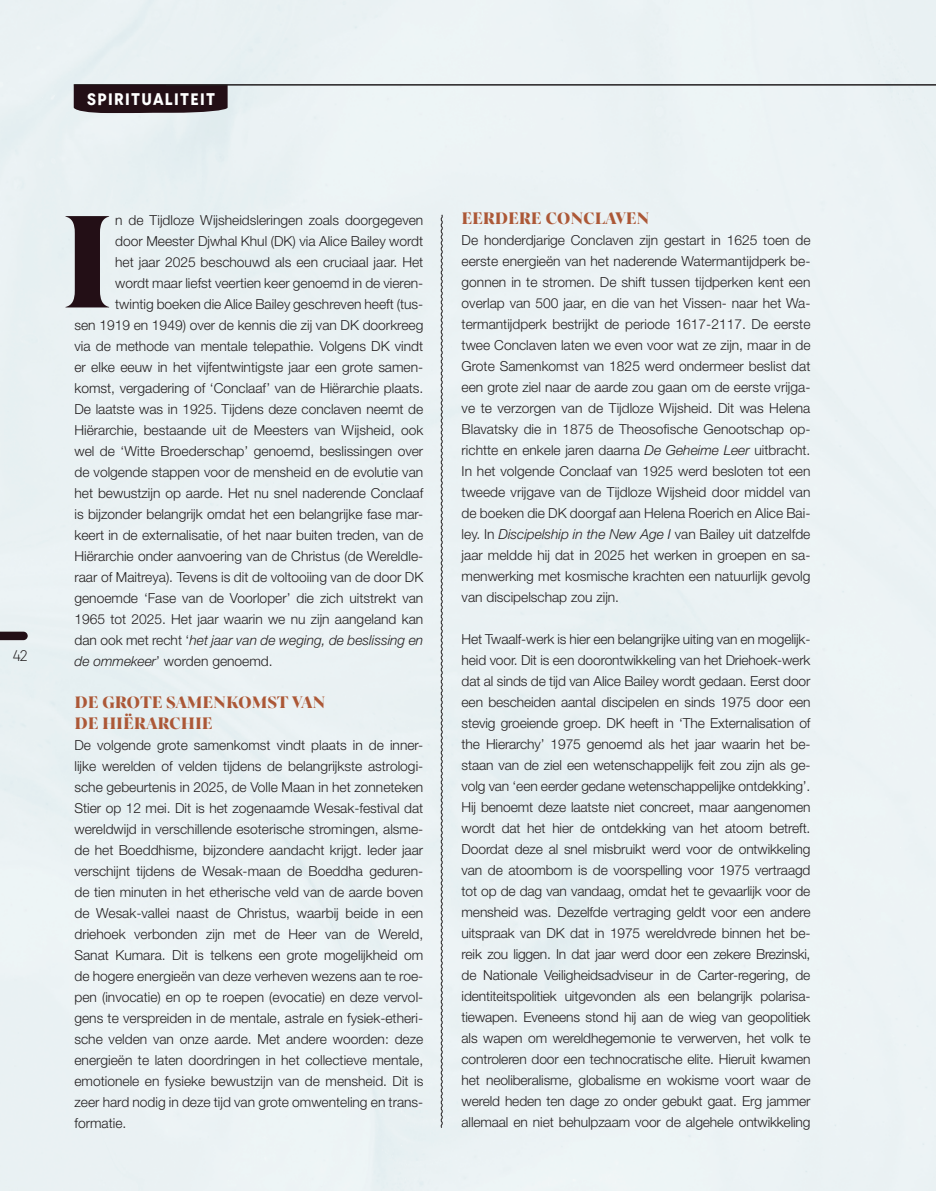
<style>
.page{position:relative;width:936px;height:1191px;background:#fff}
.page>*{position:absolute;margin:0;border:0;box-sizing:border-box;transform-origin:0 0}
.t1{font:700 130.5px "Salina";color:#230f16}
.tussenkopje_salina{font:700 16.5px "Salina";letter-spacing:-.01em;color:#ac5837}
.kopje_in_balk{font:700 16.5px "Chopin";letter-spacing:.08em;color:#fff}
.t2{font:15px "Chopin";color:#231f20}
.platte_tekst{font:300 13.8px/21px "Helvetica Neue LT Std";color:#231f20;text-align:justify}
.platte_tekst-2{font:italic 300 13.8px "Helvetica Neue LT Std";color:#231f20}
.s1{font-style:normal}
.s2{font-style:italic}
</style>
<div class="page">
<div style="left:0;top:0;width:935px;height:1191px;background:#ebf2f4"></div>
<svg style="left:0;top:631px;width:28px;height:9px"></svg>
<hr style="left:74px;top:84px;width:861px;height:1px;background:#231f20">
<hr style="left:74px;top:85px;width:861px;height:1px;background:#231f20">
<div style="left:74px;top:85px;width:153px;height:28px;background:#230f16"></div>
<svg style="left:440px;top:214px;width:3px;height:914px;background:#a0a3a5"></svg>
<p class="kopje_in_balk" style="left:87px;top:88px;width:130px">SPIRITUALITEIT</p>
<p class="t2" style="left:13px;top:646px;width:16px">42</p>
<p class="t1" style="left:60px;top:179px;width:56px">I</p>
<p class="platte_tekst" style="left:115px;top:209px;width:309px">n de Tijdloze Wijsheidsleringen zoals doorgegeven</p>
<p class="platte_tekst" style="left:115px;top:230px;width:309px">door Meester Djwhal Khul (DK) via Alice Bailey wordt</p>
<p class="platte_tekst" style="left:115px;top:251px;width:309px">het jaar 2025 beschouwd als een cruciaal jaar. Het</p>
<p class="platte_tekst" style="left:115px;top:272px;width:309px">wordt maar liefst veertien keer genoemd in de vieren-</p>
<p class="platte_tekst" style="left:115px;top:293px;width:309px">twintig boeken die Alice Bailey geschreven heeft (tus-</p>
<p class="platte_tekst" style="left:74px;top:314px;width:350px">sen 1919 en 1949) over de kennis die zij van DK doorkreeg</p>
<p class="platte_tekst" style="left:74px;top:335px;width:350px">via de methode van mentale telepathie. Volgens DK vindt</p>
<p class="platte_tekst" style="left:74px;top:356px;width:350px">er elke eeuw in het vijfentwintigste jaar een grote samen-</p>
<p class="platte_tekst" style="left:74px;top:377px;width:350px">komst, vergadering of ‘Conclaaf’ van de Hiërarchie plaats.</p>
<p class="platte_tekst" style="left:74px;top:398px;width:350px">De laatste was in 1925. Tijdens deze conclaven neemt de</p>
<p class="platte_tekst" style="left:74px;top:419px;width:350px">Hiërarchie, bestaande uit de Meesters van Wijsheid, ook</p>
<p class="platte_tekst" style="left:74px;top:440px;width:350px">wel de ‘Witte Broederschap’ genoemd, beslissingen over</p>
<p class="platte_tekst" style="left:74px;top:461px;width:350px">de volgende stappen voor de mensheid en de evolutie van</p>
<p class="platte_tekst" style="left:74px;top:482px;width:350px">het bewustzijn op aarde. Het nu snel naderende Conclaaf</p>
<p class="platte_tekst" style="left:74px;top:503px;width:350px">is bijzonder belangrijk omdat het een belangrijke fase mar-</p>
<p class="platte_tekst" style="left:74px;top:524px;width:350px">keert in de externalisatie, of het naar buiten treden, van de</p>
<p class="platte_tekst" style="left:74px;top:545px;width:350px">Hiërarchie onder aanvoering van de Christus (de Wereldle-</p>
<p class="platte_tekst" style="left:74px;top:566px;width:350px">raar of Maitreya). Tevens is dit de voltooiing van de door DK</p>
<p class="platte_tekst" style="left:74px;top:587px;width:350px">genoemde ‘Fase van de Voorloper’ die zich uitstrekt van</p>
<p class="platte_tekst" style="left:74px;top:608px;width:350px">1965 tot 2025. Het jaar waarin we nu zijn aangeland kan</p>
<p class="platte_tekst-2" style="left:74px;top:632px;width:350px"><span class="s1">dan ook met recht ‘</span>het jaar van de weging, de beslissing en</p>
<p class="platte_tekst" style="left:74px;top:650px;width:200px"><span class="s2">de ommekeer</span>’ worden genoemd.</p>
<p class="tussenkopje_salina" style="left:74px;top:692px;width:252px">DE GROTE SAMENKOMST VAN</p>
<p class="tussenkopje_salina" style="left:74px;top:713px;width:140px">DE HIËRARCHIE</p>
<p class="platte_tekst" style="left:74px;top:734px;width:350px">De volgende grote samenkomst vindt plaats in de inner&shy;lijke werelden of velden tijdens de belangrijkste astrologi&shy;sche gebeurtenis in 2025, de Volle Maan in het zonneteken Stier op 12 mei. Dit is het zogenaamde Wesak-festival dat wereldwijd in verschillende esoterische stromingen, alsme&shy;de het Boeddhisme, bijzondere aandacht krijgt. Ieder jaar verschijnt tijdens de Wesak-maan de Boeddha geduren&shy;de tien minuten in het etherische veld van de aarde boven de Wesak-vallei naast de Christus, waarbij beide in een driehoek verbonden zijn met de Heer van de Wereld, Sanat Kumara. Dit is telkens een grote mogelijkheid om de hogere energieën van deze verheven wezens aan te roe&shy;pen (invocatie) en op te roepen (evocatie) en deze vervol&shy;gens te verspreiden in de mentale, astrale en fysiek-etheri&shy;sche velden van onze aarde. Met andere woorden: deze energieën te laten doordringen in het collectieve mentale, emotionele en fysieke bewustzijn van de mensheid. Dit is zeer hard nodig in deze tijd van grote omwenteling en trans&shy;formatie.</p>
<p class="tussenkopje_salina" style="left:461px;top:208px;width:189px">EERDERE CONCLAVEN</p>
<p class="platte_tekst" style="left:461px;top:229px;width:350px">De honderdjarige Conclaven zijn gestart in 1625 toen de eerste energieën van het naderende Watermantijdperk be&shy;gonnen in te stromen. De shift tussen tijdperken kent een overlap van 500 jaar, en die van het Vissen- naar het Wa&shy;termantijdperk bestrijkt de periode 1617-2117. De eerste twee Conclaven laten we even voor wat ze zijn, maar in de Grote Samenkomst van 1825 werd ondermeer beslist dat een grote ziel naar de aarde zou gaan om de eerste vrijga&shy;ve te verzorgen van de Tijdloze Wijsheid. Dit was Helena Blavatsky die in 1875 de Theosofische Genootschap op&shy;richtte en enkele jaren daarna <span class="s2">De Geheime Leer</span> uitbracht.<br>In het volgende Conclaaf van 1925 werd besloten tot een tweede vrijgave van de Tijdloze Wijsheid door middel van de boeken die DK doorgaf aan Helena Roerich en Alice Bai&shy;ley. In <span class="s2">Discipelship in the New Age I</span> van Bailey uit datzelfde jaar meldde hij dat in 2025 het werken in groepen en sa&shy;menwerking met kosmische krachten een natuurlijk gevolg van discipelschap zou zijn.</p>
<p class="platte_tekst" style="left:461px;top:628px;width:350px">Het Twaalf-werk is hier een belangrijke uiting van en mogelijk&shy;heid voor. Dit is een doorontwikkeling van het Driehoek-werk dat al sinds de tijd van Alice Bailey wordt gedaan. Eerst door een bescheiden aantal discipelen en sinds 1975 door een stevig groeiende groep. DK heeft in ‘The Externalisation of the Hierarchy’ 1975 genoemd als het jaar waarin het be&shy;staan van de ziel een wetenschappelijk feit zou zijn als ge&shy;volg van ‘een eerder gedane wetenschappelijke ontdekking’.<br>Hij benoemt deze laatste niet concreet, maar aangenomen wordt dat het hier de ontdekking van het atoom betreft.<br>Doordat deze al snel misbruikt werd voor de ontwikkeling van de atoombom is de voorspelling voor 1975 vertraagd tot op de dag van vandaag, omdat het te gevaarlijk voor de mensheid was. Dezelfde vertraging geldt voor een andere uitspraak van DK dat in 1975 wereldvrede binnen het be&shy;reik zou liggen. In dat jaar werd door een zekere Brezinski, de Nationale Veiligheidsadviseur in de Carter-regering, de identiteitspolitiek uitgevonden als een belangrijk polarisa&shy;tiewapen. Eveneens stond hij aan de wieg van geopolitiek als wapen om wereldhegemonie te verwerven, het volk te controleren door een technocratische elite. Hieruit kwamen het neoliberalisme, globalisme en wokisme voort waar de wereld heden ten dage zo onder gebukt gaat. Erg jammer allemaal en niet behulpzaam voor de algehele ontwikkeling</p>
</div>
